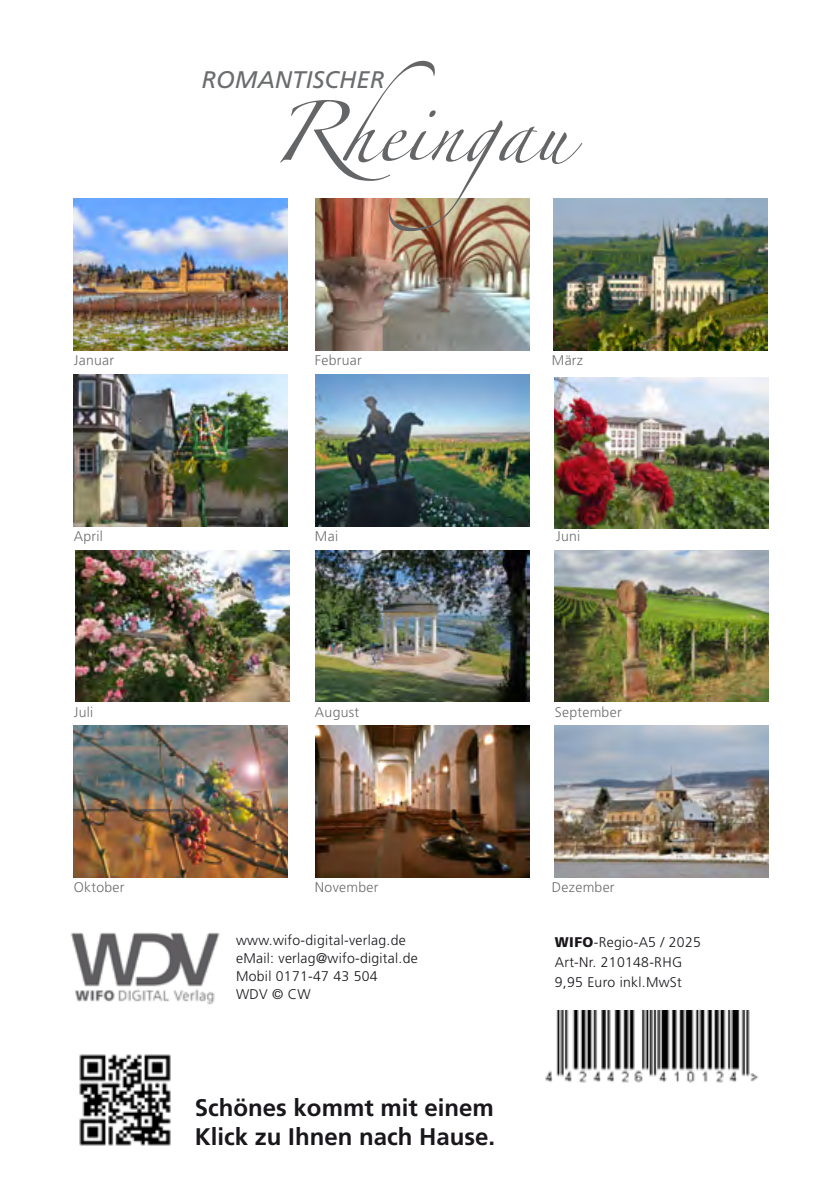
<style>
.page{position:relative;width:840px;height:1191px;background:#fff}
.page>*{position:absolute;margin:0;border:0;box-sizing:border-box;transform-origin:0 0}
.t1{font:54px "Zapfino";color:#646567}
.t2{font:700 24px/28.8px "Frutiger";color:#1a171c}
.t3{font:italic 24px "Frutiger";color:#6b6c6e}
.t4{font:300 14px/18px "Frutiger";letter-spacing:.02em;color:#1a171c}
.t5{font:300 14px "Frutiger";letter-spacing:.02em;color:#6d6e70}
.s1{font-weight:900}
</style>
<div class="page">
<img style="left:74px;top:198px;width:214px;height:152px">
<img style="left:315px;top:374px;width:214px;height:152px">
<img style="left:74px;top:726px;width:214px;height:151px">
<img style="left:315px;top:198px;width:214px;height:152px">
<img style="left:74px;top:374px;width:214px;height:152px">
<img style="left:554px;top:377px;width:214px;height:152px">
<img style="left:315px;top:550px;width:214px;height:152px">
<img style="left:315px;top:726px;width:214px;height:151px">
<img style="left:75px;top:550px;width:214px;height:152px">
<img style="left:553px;top:198px;width:214px;height:152px">
<img style="left:554px;top:726px;width:214px;height:151px">
<img style="left:554px;top:550px;width:214px;height:152px">
<img style="left:545px;top:1011px;width:214px;height:72px">
<img style="left:70px;top:932px;width:150px;height:73px">
<img style="left:79px;top:1054px;width:92px;height:92px">
<h1 class="t1" style="left:271px;top:110px;width:307px">Rheingau</h1>
<h2 class="t3" style="left:201px;top:65px;width:184px">ROMANTISCHER</h2>
<p class="t5" style="left:74px;top:352px;width:42px">Januar</p>
<p class="t5" style="left:315px;top:352px;width:48px">Februar</p>
<p class="t5" style="left:551px;top:352px;width:33px">März</p>
<p class="t5" style="left:74px;top:528px;width:31px">April</p>
<p class="t5" style="left:315px;top:528px;width:25px">Mai</p>
<p class="t5" style="left:556px;top:528px;width:26px">Juni</p>
<p class="t5" style="left:74px;top:704px;width:21px">Juli</p>
<p class="t5" style="left:315px;top:704px;width:46px">August</p>
<p class="t5" style="left:554px;top:704px;width:68px">September</p>
<p class="t5" style="left:74px;top:879px;width:52px">Oktober</p>
<p class="t5" style="left:315px;top:879px;width:65px">November</p>
<p class="t5" style="left:551px;top:879px;width:64px">Dezember</p>
<p class="t4" style="left:236px;top:931px;width:183px">www.wifo-digital-verlag.de eMail: verlag@wifo-digital.de<br>Mobil 0171-47 43 504<br>WDV © CW</p>
<p class="t4" style="left:554px;top:932px;width:147px;line-height:20px"><span class="s1">WIFO</span>-Regio-A5 / 2025<br>Art-Nr. 210148-RHG<br>9,95 Euro inkl.MwSt</p>
<h2 class="t2" style="left:195px;top:1093px;width:302px">Schönes kommt mit einem<br>Klick zu Ihnen nach Hause.</h2>
</div>
